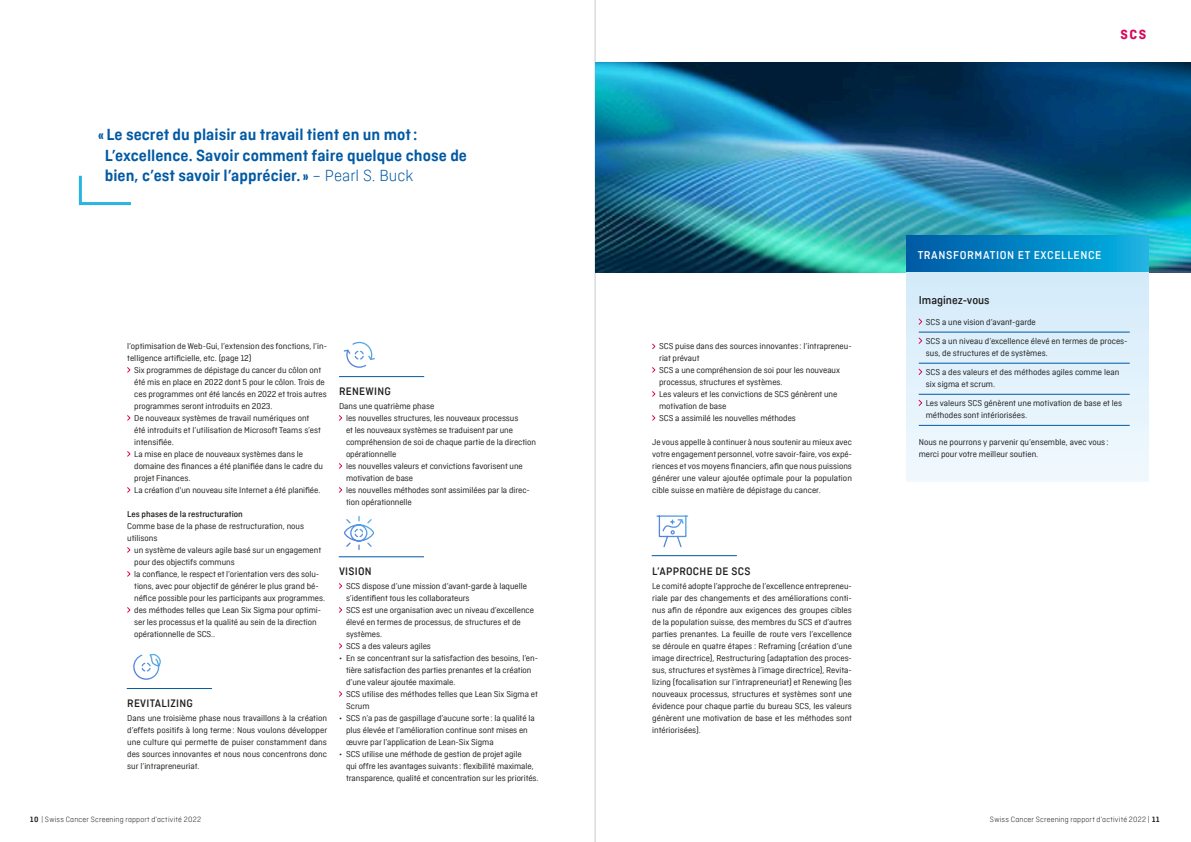
<style>
.page{position:relative;width:1191px;height:842px;background:#fff}
.page>*{position:absolute;margin:0;border:0;box-sizing:border-box;transform-origin:0 0}
.t1{font:600 17px/20.4px "Ciutadella";letter-spacing:.005em;color:#0059a4}
.t2{font:700 14px "Ciutadella";color:#d7085c}
.t3{font:500 12px "Ciutadella";letter-spacing:.05em;color:#fff}
.t4{font:500 12px "Ciutadella";color:#1d1d1b}
.t5{font:500 11.5px "Ciutadella";letter-spacing:.025em;color:#1d1d1b}
.t6{font:9px/12px "Ciutadella";letter-spacing:-.005em;color:#1d1d1b}
.t7{font:500 9px "Ciutadella";color:#1d1d1b}
.t8{font:300 8px "Ciutadella";letter-spacing:.025em;color:#1d1d1b}
.s1{font-weight:300}
.s2{font-weight:600}
</style>
<div class="page">
<hr style="left:595px;top:0;width:1px;height:842px;background:#c4ccd2">
<img style="left:595px;top:62px;width:596px;height:210px">
<svg style="left:78px;top:175px;width:53px;height:31px"></svg>
<svg style="left:127px;top:367px;width:4px;height:6px"></svg>
<svg style="left:127px;top:415px;width:4px;height:6px"></svg>
<svg style="left:127px;top:451px;width:4px;height:6px"></svg>
<svg style="left:127px;top:487px;width:4px;height:6px"></svg>
<svg style="left:127px;top:547px;width:4px;height:6px"></svg>
<svg style="left:127px;top:571px;width:4px;height:6px"></svg>
<svg style="left:127px;top:607px;width:4px;height:6px"></svg>
<svg style="left:339px;top:415px;width:3px;height:6px"></svg>
<svg style="left:339px;top:463px;width:3px;height:6px"></svg>
<svg style="left:339px;top:487px;width:3px;height:6px"></svg>
<svg style="left:339px;top:583px;width:3px;height:6px"></svg>
<svg style="left:339px;top:607px;width:3px;height:6px"></svg>
<svg style="left:339px;top:643px;width:3px;height:6px"></svg>
<svg style="left:339px;top:691px;width:3px;height:6px"></svg>
<hr style="left:127px;top:688px;width:85px;height:1px;background:#0059a4">
<svg style="left:133px;top:653px;width:28px;height:27px"></svg>
<hr style="left:339px;top:376px;width:85px;height:1px;background:#0059a4">
<svg style="left:343px;top:341px;width:32px;height:27px"></svg>
<hr style="left:339px;top:556px;width:85px;height:1px;background:#0059a4">
<svg style="left:344px;top:516px;width:31px;height:34px"></svg>
<svg style="left:652px;top:343px;width:4px;height:7px"></svg>
<svg style="left:652px;top:367px;width:4px;height:6px"></svg>
<svg style="left:652px;top:391px;width:4px;height:6px"></svg>
<svg style="left:652px;top:415px;width:4px;height:6px"></svg>
<hr style="left:651px;top:555px;width:86px;height:1px;background:#0059a4">
<svg style="left:656px;top:515px;width:32px;height:33px"></svg>
<svg style="left:906px;top:235px;width:242px;height:37px;background:#0385c4"></svg>
<div style="left:906px;top:272px;width:242px;height:209px;background:linear-gradient(to bottom,#d2eaf9,#f0f8fd)"></div>
<hr style="left:918px;top:332px;width:211px;height:1px;background:#0059a4">
<hr style="left:918px;top:363px;width:211px;height:1px;background:#0059a4">
<hr style="left:918px;top:394px;width:211px;height:1px;background:#0059a4">
<hr style="left:918px;top:425px;width:211px;height:1px;background:#0059a4">
<svg style="left:918px;top:318px;width:4px;height:7px"></svg>
<svg style="left:918px;top:337px;width:4px;height:7px"></svg>
<svg style="left:918px;top:368px;width:4px;height:7px"></svg>
<svg style="left:918px;top:399px;width:4px;height:7px"></svg>
<h1 class="t1" style="left:105px;top:124px;width:364px;text-indent:-7px">« Le secret du plaisir au travail tient en un mot:<br>L’excellence. Savoir comment faire quelque chose de bien, c’est savoir l’apprécier.» <span class="s1">– Pearl S. Buck</span></h1>
<p class="t6" style="left:127px;top:340px;width:201px">l’optimisation de Web-Gui, l’extension des fonctions, l’in&shy;telligence artificielle, etc. (page 12)</p>
<p class="t6" style="left:134px;top:364px;width:194px">Six programmes de dépistage du cancer du côlon ont été mis en place en 2022 dont 5 pour le côlon. Trois de ces programmes ont été lancés en 2022 et trois autres programmes seront introduits en 2023.<br>De nouveaux systèmes de travail numériques ont<br>été introduits et l’utilisation de Microsoft Teams s’est intensifiée.<br>La mise en place de nouveaux systèmes dans le domaine des finances a été planifiée dans le cadre du projet Finances.<br>La création d'un nouveau site Internet a été planifiée.</p>
<p class="t7" style="left:127px;top:509px;width:117px">Les phases de la restructuration</p>
<p class="t6" style="left:127px;top:520px;width:178px">Comme base de la phase de restructuration, nous utilisons</p>
<p class="t6" style="left:134px;top:544px;width:192px">un système de valeurs agile basé sur un engagement pour des objectifs communs<br>la confiance, le respect et l’orientation vers des solu&shy;tions, avec pour objectif de générer le plus grand bé&shy;néfice possible pour les participants aux programmes. des méthodes telles que Lean Six Sigma pour optimi&shy;ser les processus et la qualité au sein de la direction opérationnelle de SCS..</p>
<p class="t5" style="left:127px;top:697px;width:67px">REVITALIZING</p>
<p class="t6" style="left:127px;top:712px;width:201px;text-align:justify">Dans une troisième phase nous travaillons à la création d’effets positifs à long terme : Nous voulons développer une culture qui permette de puiser constamment dans des sources innovantes et nous nous concentrons donc sur l’intrapreneuriat.</p>
<p class="t5" style="left:339px;top:385px;width:53px">RENEWING</p>
<p class="t6" style="left:346px;top:400px;width:191px;text-indent:-7px">Dans une quatrième phase<br>les nouvelles structures, les nouveaux processus<br>et les nouveaux systèmes se traduisent par une compréhension de soi de chaque partie de la direction opérationnelle<br>les nouvelles valeurs et convictions favorisent une motivation de base<br>les nouvelles méthodes sont assimilées par la direc&shy;tion opérationnelle</p>
<p class="t5" style="left:339px;top:565px;width:34px">VISION</p>
<p class="t6" style="left:346px;top:580px;width:189px">SCS dispose d’une mission d’avant-garde à laquelle s’identifient tous les collaborateurs<br>SCS est une organisation avec un niveau d’excellence élevé en termes de processus, de structures et de systèmes.<br>SCS a des valeurs agiles</p>
<p class="t6" style="left:346px;top:652px;width:193px;text-indent:-7px">• En se concentrant sur la satisfaction des besoins, l’en&shy;tière satisfaction des parties prenantes et la création d’une valeur ajoutée maximale.<br>SCS utilise des méthodes telles que Lean Six Sigma et Scrum</p>
<p class="t6" style="left:346px;top:712px;width:190px;text-indent:-7px">• SCS n’a pas de gaspillage d’aucune sorte: la qualité la plus élevée et l’amélioration continue sont mises en œuvre par l’application de Lean-Six Sigma</p>
<p class="t6" style="left:346px;top:748px;width:194px;text-indent:-7px">• SCS utilise une méthode de gestion de projet agile<br>qui offre les avantages suivants : flexibilité maximale, transparence, qualité et concentration sur les priorités.</p>
<h2 class="t2" style="left:1120px;top:26px;width:27px">SCS</h2>
<p class="t6" style="left:659px;top:340px;width:194px">SCS puise dans des sources innovantes : l’intrapreneu&shy;riat prévaut<br>SCS a une compréhension de soi pour les nouveaux processus, structures et systèmes.<br>Les valeurs et les convictions de SCS génèrent une motivation de base<br>SCS a assimilé les nouvelles méthodes</p>
<p class="t6" style="left:652px;top:436px;width:201px;text-align:justify">Je vous appelle à continuer à nous soutenir au mieux avec votre engagement personnel, votre savoir-faire, vos expé&shy;riences et vos moyens financiers, afin que nous puissions générer une valeur ajoutée optimale pour la population cible suisse en matière de dépistage du cancer.</p>
<p class="t5" style="left:652px;top:565px;width:100px">L’APPROCHE DE SCS</p>
<p class="t6" style="left:652px;top:580px;width:201px;text-align:justify">Le comité adopte l’approche de l’excellence entrepreneu&shy;riale par des changements et des améliorations conti&shy;nus afin de répondre aux exigences des groupes cibles de la population suisse, des membres du SCS et d’autres parties prenantes. La feuille de route vers l’excellence se déroule en quatre étapes : Reframing (création d’une image directrice), Restructuring (adaptation des proces&shy;sus, structures et systèmes à l’image directrice), Revita&shy;lizing (focalisation sur l’intrapreneuriat) et Renewing (les nouveaux processus, structures et systèmes sont une évidence pour chaque partie du bureau SCS, les valeurs génèrent une motivation de base et les méthodes sont intériorisées).</p>
<h3 class="t3" style="left:917px;top:248px;width:185px">TRANSFORMATION ET EXCELLENCE</h3>
<h3 class="t4" style="left:918px;top:293px;width:72px">Imaginez-vous</h3>
<p class="t6" style="left:925px;top:312px;width:203px;line-height:19.1px">SCS a une vision d’avant-garde<br>SCS a un niveau d’excellence élevé en termes de proces-</p>
<p class="t6" style="left:925px;top:343px;width:195px;line-height:19.1px">sus, de structures et de systèmes.<br>SCS a des valeurs et des méthodes agiles comme lean</p>
<p class="t6" style="left:925px;top:374px;width:198px;line-height:19.1px">six sigma et scrum.<br>Les valeurs SCS génèrent une motivation de base et les</p>
<p class="t6" style="left:925px;top:409px;width:103px">méthodes sont intériorisées.</p>
<p class="t6" style="left:918px;top:436px;width:191px">Nous ne pourrons y parvenir qu’ensemble, avec vous : merci pour votre meilleur soutien.</p>
<p class="t8" style="left:30px;top:815px;width:172px"><span class="s2">10</span> | Swiss Cancer Screening rapport d’activité 2022</p>
<p class="t8" style="left:990px;top:815px;width:171px">Swiss Cancer Screening rapport d’activité 2022 | <span class="s2">11</span></p>
</div>
